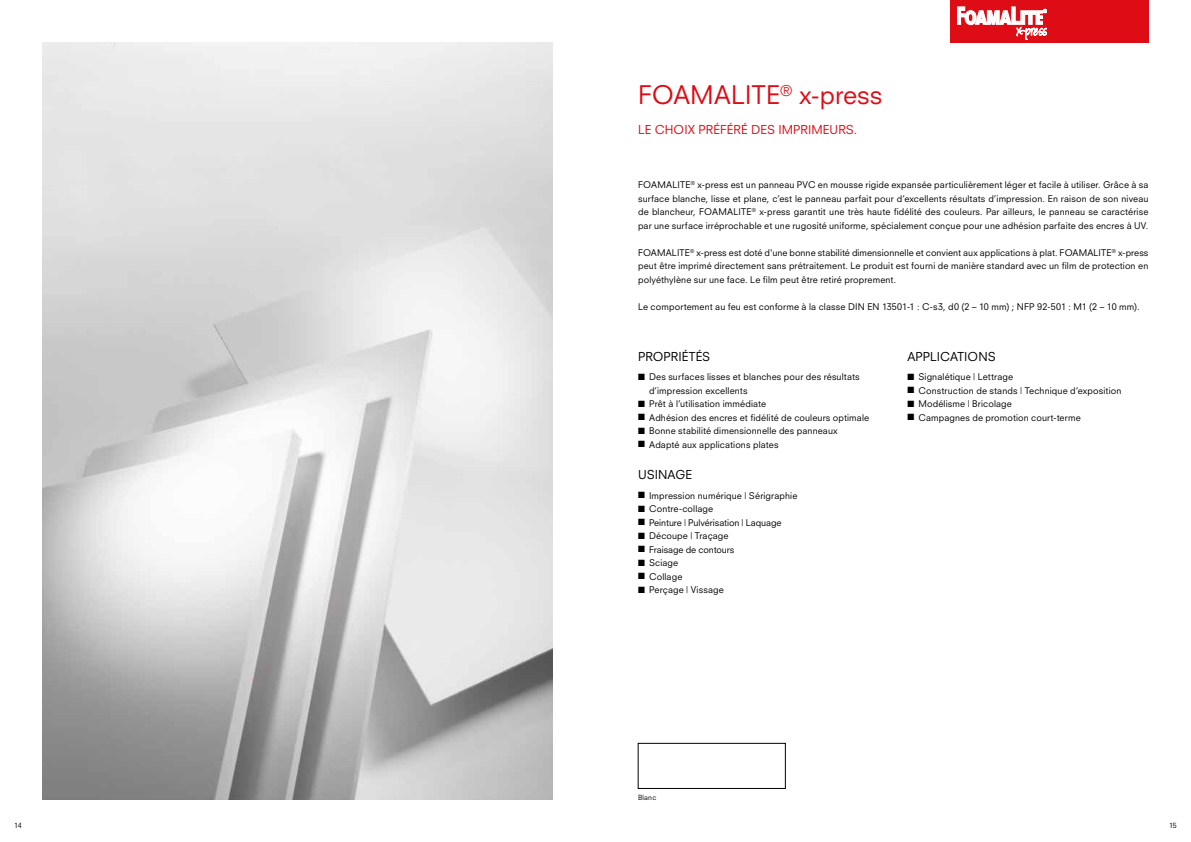
<style>
.page{position:relative;width:1191px;height:842px;background:#fff}
.page>*{position:absolute;margin:0;border:0;box-sizing:border-box;transform-origin:0 0}
.t1{font:25px "Neuzeit SLT Std";letter-spacing:.005em;color:#de0c15}
.t2{font:12px "Neuzeit SLT Std";letter-spacing:.005em;color:#000}
.t3{font:12px "Neuzeit SLT Std";letter-spacing:.005em;color:#de0c15}
.t4{font:9px/13.5px "Neuzeit SLT Std";letter-spacing:.015em;color:#000;text-align:justify}
.t5{font:9px "Neuzeit SLT Std";letter-spacing:-.005em;color:#000}
.t6{font:7px "Neuzeit SLT Std";letter-spacing:.02em;color:#000}
</style>
<div class="page">
<img style="left:43px;top:43px;width:510px;height:756px">
<div style="left:638px;top:743px;width:147px;height:45px;border:1px solid #000"></div>
<div style="left:950px;top:0;width:198px;height:43px;background:#de0c15"></div>
<svg style="left:957px;top:7px;width:90px;height:33px"></svg>
<h1 class="t1" style="left:638px;top:79px;width:246px">FOAMALITE<sup>®</sup> x-press</h1>
<h2 class="t3" style="left:638px;top:122px;width:220px">LE CHOIX PRÉFÉRÉ DES IMPRIMEURS.</h2>
<p class="t4" style="left:638px;top:178px;width:512px">FOAMALITE<sup>®</sup> x‑press est un panneau PVC en mousse rigide expansée particulièrement léger et facile à utiliser. Grâce à sa surface blanche, lisse et plane, c’est le panneau parfait pour d’excellents résultats d’impression. En raison de son niveau de blancheur, FOAMALITE<sup>®</sup> x‑press garantit une très haute fidélité des couleurs. Par ailleurs, le panneau se caractérise par une surface irréprochable et une rugosité uniforme, spécialement conçue pour une adhésion parfaite des encres à UV.</p>
<p class="t4" style="left:638px;top:246px;width:512px">FOAMALITE<sup>®</sup> x‑press est doté d'une bonne stabilité dimensionnelle et convient aux applications à plat. FOAMALITE<sup>®</sup> x‑press peut être imprimé directement sans prétraitement. Le produit est fourni de manière standard avec un film de protection en polyéthylène sur une face. Le film peut être retiré proprement.</p>
<p class="t4" style="left:638px;top:300px;width:503px">Le comportement au feu est conforme à la classe DIN EN 13501-1 : C-s3, d0 (2 – 10 mm) ; NFP 92-501 : M1 (2 – 10 mm).</p>
<h2 class="t2" style="left:638px;top:349px;width:74px">PROPRIÉTÉS</h2>
<p class="t4" style="left:649px;top:370px;width:212px;text-indent:-11px">■ Des surfaces lisses et blanches pour des résultats d’impression excellents</p>
<p class="t4" style="left:638px;top:397px;width:130px">■ Prêt à l’utilisation immédiate</p>
<p class="t4" style="left:638px;top:411px;width:233px">■ Adhésion des encres et fidélité de couleurs optimale</p>
<p class="t4" style="left:638px;top:424px;width:201px">■ Bonne stabilité dimensionnelle des panneaux</p>
<p class="t4" style="left:638px;top:438px;width:142px">■ Adapté aux applications plates</p>
<h2 class="t2" style="left:638px;top:468px;width:56px">USINAGE</h2>
<p class="t4" style="left:638px;top:488px;width:161px">■ Impression numérique | Sérigraphie</p>
<p class="t4" style="left:638px;top:502px;width:77px">■ Contre-collage</p>
<p class="t5" style="left:638px;top:517px;width:145px">■ Peinture | Pulvérisation | Laquage</p>
<p class="t4" style="left:638px;top:529px;width:92px">■ Découpe | Traçage</p>
<p class="t5" style="left:638px;top:544px;width:98px">■ Fraisage de contours</p>
<p class="t4" style="left:638px;top:556px;width:42px">■ Sciage</p>
<p class="t4" style="left:638px;top:569px;width:46px">■ Collage</p>
<p class="t4" style="left:638px;top:583px;width:87px">■ Perçage | Vissage</p>
<h2 class="t2" style="left:907px;top:349px;width:90px">APPLICATIONS</h2>
<p class="t4" style="left:907px;top:370px;width:107px">■ Signalétique | Lettrage</p>
<p class="t4" style="left:907px;top:384px;width:215px">■ Construction de stands | Technique d‘exposition</p>
<p class="t4" style="left:907px;top:397px;width:106px">■ Modélisme | Bricolage</p>
<p class="t4" style="left:907px;top:411px;width:175px">■ Campagnes de promotion court‑terme</p>
<p class="t6" style="left:638px;top:793px;width:20px">Blanc</p>
<p class="t6" style="left:14px;top:821px;width:9px">14</p>
<p class="t6" style="left:1169px;top:821px;width:9px">15</p>
</div>
